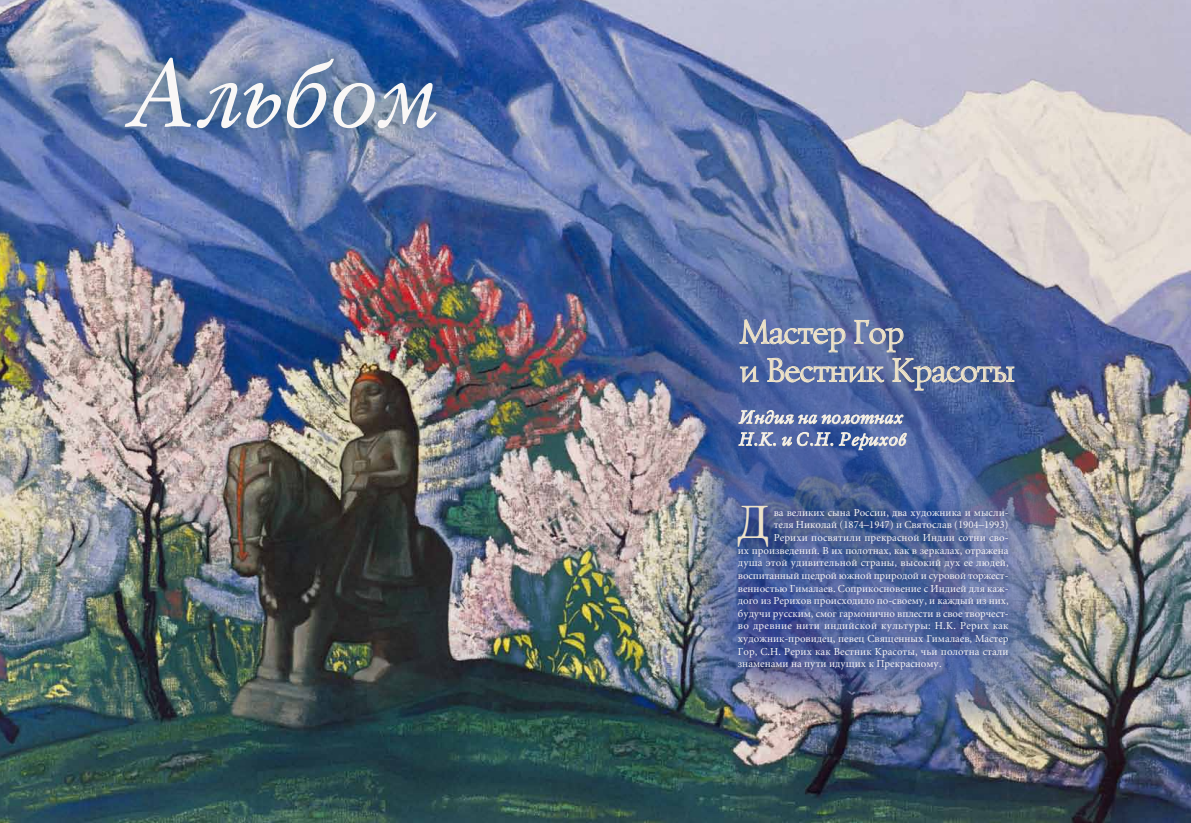
<style>
.page{position:relative;width:1191px;height:823px;background:#fff}
.page>*{position:absolute;margin:0;border:0;box-sizing:border-box;transform-origin:0 0}
.t1{font:italic 95px "Mysl C";letter-spacing:-.025em;color:#f9f7f6}
.t2{font:48.6px "Miniature C";color:#ede2c8}
.t3{font:34px/38px "Lazurski C";letter-spacing:-.01em;color:#ede2c8}
.t4{font:italic 18px/22px "Mysl C";color:#f9f7f6}
.t5{font:10.5px "Miniature C";color:#f9f7f6}
.t6{font:10.5px "Miniature C";letter-spacing:.025em;color:#f9f7f6}
</style>
<div class="page">
<img style="left:0;top:0;width:1191px;height:822px">
<img style="left:689px;top:240px;width:386px;height:492px">
<svg style="left:105px;top:38px;width:351px;height:111px;background:#657ea8"></svg>
<svg style="left:740px;top:319px;width:105px;height:33px;background:#7483ac"></svg>
<svg style="left:854px;top:320px;width:49px;height:32px;background:#727ea3"></svg>
<svg style="left:740px;top:366px;width:18px;height:16px"></svg>
<svg style="left:767px;top:358px;width:117px;height:30px;background:#6f7ea9"></svg>
<svg style="left:892px;top:358px;width:122px;height:32px;background:#68789f"></svg>
<svg style="left:738px;top:410px;width:165px;height:13px;background:#8892b1"></svg>
<svg style="left:738px;top:432px;width:37px;height:13px"></svg>
<svg style="left:782px;top:432px;width:51px;height:13px"></svg>
<svg style="left:839px;top:432px;width:67px;height:17px"></svg>
<div style="left:733px;top:501px;width:283px;height:176px;background:#242c7d;opacity:.75"></div>
<h1 class="t1" style="left:120px;top:44px;width:315px">Альбом</h1>
<h3 class="t3" style="left:738px;top:312px;width:277px">Мастер Гор<br>и Вестник Красоты</h3>
<h3 class="t4" style="left:738px;top:406px;width:169px">Индия на полотнах<br>Н.К. и С.Н. Рерихов</h3>
<h2 class="t2" style="left:737px;top:498px;width:34px">Д</h2>
<p class="t5" style="left:773px;top:507px;width:236px">ва великих сына России, два художника и мысли-</p>
<p class="t5" style="left:773px;top:519px;width:236px">теля Николай (1874–1947) и Святослав (1904–1993)</p>
<p class="t5" style="left:773px;top:532px;width:236px">Рерихи посвятили прекрасной Индии сотни сво-</p>
<p class="t5" style="left:738px;top:545px;width:272px">их произведений. В их полотнах, как в зеркалах, отражена</p>
<p class="t5" style="left:738px;top:557px;width:272px">душа этой удивительной страны, высокий дух ее людей,</p>
<p class="t5" style="left:738px;top:570px;width:272px">воспитанный щедрой южной природой и суровой торжест-</p>
<p class="t5" style="left:738px;top:582px;width:272px">венностью Гималаев. Соприкосновение с Индией для каж-</p>
<p class="t5" style="left:738px;top:595px;width:272px">дого из Рерихов происходило по-своему, и каждый из них,</p>
<p class="t5" style="left:738px;top:608px;width:272px">будучи русским, смог гармонично вплести в свое творчест-</p>
<p class="t6" style="left:738px;top:620px;width:272px">во древние нити индийской культуры: Н.К. Рерих как</p>
<p class="t5" style="left:738px;top:633px;width:272px">художник-провидец, певец Священных Гималаев, Мастер</p>
<p class="t5" style="left:738px;top:645px;width:272px">Гор, С.Н. Рерих как Вестник Красоты, чьи полотна стали</p>
<p class="t5" style="left:738px;top:658px;width:205px">знаменами на пути идущих к Прекрасному.</p>
</div>
